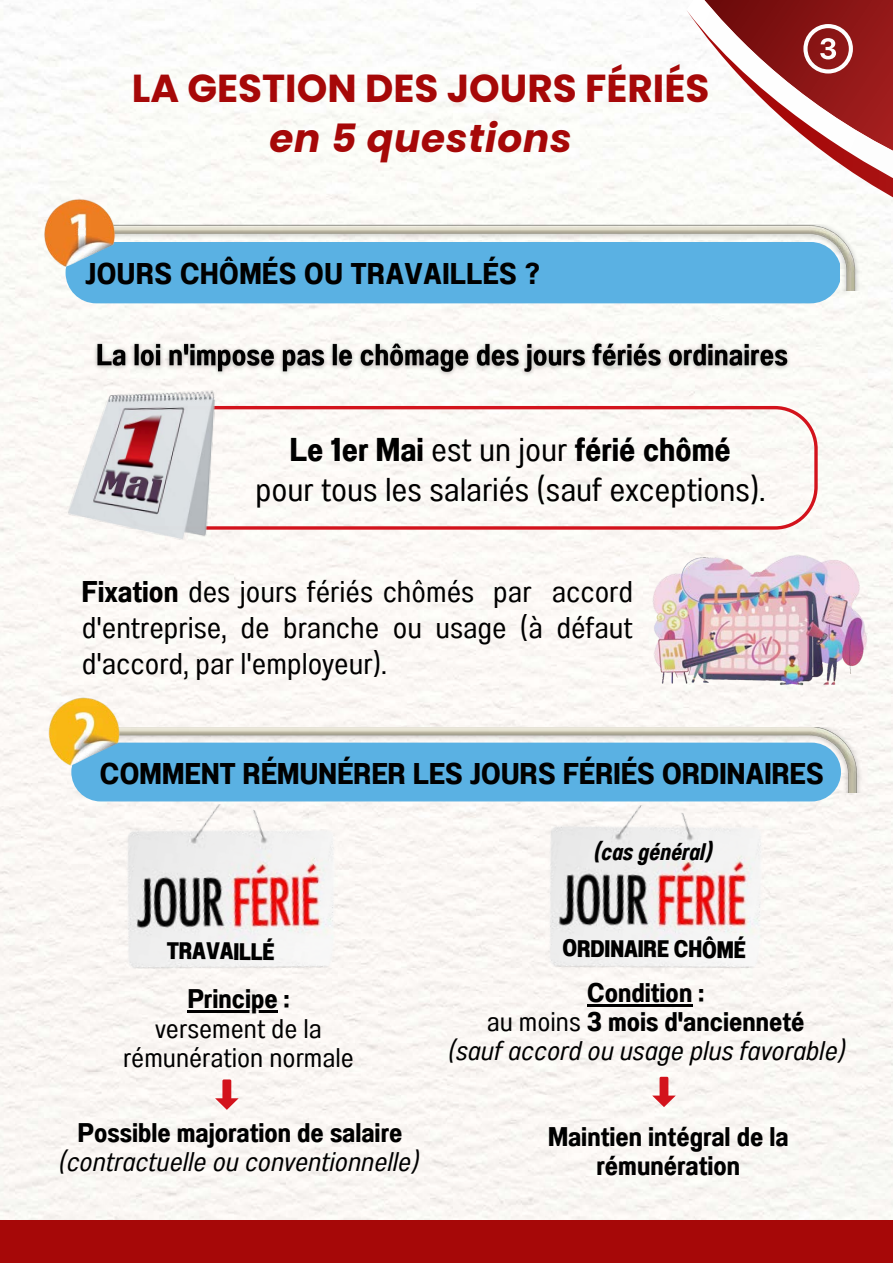
<style>
.page{position:relative;width:893px;height:1264px;background:#fff}
.page>*{position:absolute;margin:0;border:0;box-sizing:border-box;transform-origin:0 0}
.t1{font:700 39px "Poppins";color:#a60808}
.t2{font:italic 700 39px "Poppins";letter-spacing:.02em;color:#a60808}
.t3{font:33px "Anantason Wd 75";color:#000}
.t4{font:33px "Anantason Bold Wd 75";color:#000}
.t5{font:30px/36px "Anantason Wd 75";color:#000;text-align:justify}
.t6{font:30px "Anantason Bold Wd 75";letter-spacing:.01em;color:#000}
.t7{font:27px/29.2px "Anantason Bold Wd 75";color:#000;text-align:center}
.t8{font:27px "Anantason Wd 75 It";color:#000}
.t9{font:27px/29.2px "Anantason Wd 75";color:#000;text-align:center}
.t10{font:24px "Anantason Extra Bold Wd 62";color:#000}
.t11{font:24px "Anantason Bold Wd 62 It";color:#000}
.s1{font-family:"Anantason Wd 75"}
.s2{font-family:"Anantason Bold Wd 75"}
</style>
<div class="page">
<img style="left:0;top:0;width:892px;height:1220px">
<svg style="left:657px;top:0;width:235px;height:368px"></svg>
<svg style="left:803px;top:24px;width:49px;height:49px"></svg>
<div style="left:0;top:1220px;width:892px;height:42px;background:#a60808"></div>
<div style="left:71px;top:742px;width:769px;height:59px;background:#5ab1e3;border-radius:29px"></div>
<img style="left:150px;top:727px;width:712px;height:65px">
<img style="left:22px;top:666px;width:128px;height:129px">
<svg style="left:215px;top:1079px;width:24px;height:30px"></svg>
<img style="left:98px;top:788px;width:272px;height:224px">
<img style="left:518px;top:788px;width:280px;height:227px">
<svg style="left:652px;top:1076px;width:23px;height:31px"></svg>
<img style="left:633px;top:536px;width:253px;height:168px">
<img style="left:146px;top:225px;width:713px;height:65px">
<div style="left:66px;top:242px;width:773px;height:61px;background:#5ab1e3"></div>
<img style="left:18px;top:168px;width:128px;height:128px">
<svg style="left:223px;top:406px;width:594px;height:123px"></svg>
<img style="left:46px;top:374px;width:177px;height:177px">
<hr style="left:587px;top:1004px;width:105px;height:2px;background:#000">
<img style="left:88px;top:318px;width:707px;height:77px">
<h1 class="t1" style="left:132px;top:61px;width:579px">LA GESTION DES JOURS FÉRIÉS</h1>
<h1 class="t2" style="left:269px;top:111px;width:304px">en 5 questions</h1>
<p class="t6" style="left:85px;top:256px;width:456px">JOURS CHÔMÉS OU TRAVAILLÉS ?</p>
<p class="t4" style="left:290px;top:430px;width:442px">Le 1er Mai <span class="s1">est un jour</span> férié chômé</p>
<p class="t3" style="left:255px;top:470px;width:511px">pour tous les salariés (sauf exceptions).</p>
<p class="t5" style="left:82px;top:573px;width:552px"><span class="s2">Fixation</span> des jours fériés chômés par accord d'entreprise, de branche ou usage (à défaut d'accord, par l'employeur).</p>
<p class="t6" style="left:100px;top:756px;width:725px">COMMENT RÉMUNÉRER LES JOURS FÉRIÉS ORDINAIRES</p>
<p class="t10" style="left:167px;top:937px;width:110px">TRAVAILLÉ</p>
<p class="t7" style="left:188px;top:984px;width:103px">Principe :</p>
<p class="t9" style="left:123px;top:1013px;width:232px">versement de la rémunération normale</p>
<p class="t7" style="left:78px;top:1117px;width:326px">Possible majoration de salaire</p>
<p class="t8" style="left:58px;top:1145px;width:361px">(contractuelle ou conventionnelle)</p>
<p class="t11" style="left:593px;top:837px;width:120px">(cas général)</p>
<p class="t10" style="left:562px;top:934px;width:185px">ORDINAIRE CHÔMÉ</p>
<p class="t7" style="left:486px;top:977px;width:319px">Condition :<br><span class="s1">au moins</span> 3 mois d'ancienneté</p>
<p class="t8" style="left:447px;top:1035px;width:398px">(sauf accord ou usage plus favorable)</p>
<p class="t7" style="left:548px;top:1121px;width:242px">Maintien intégral de la rémunération</p>
</div>
